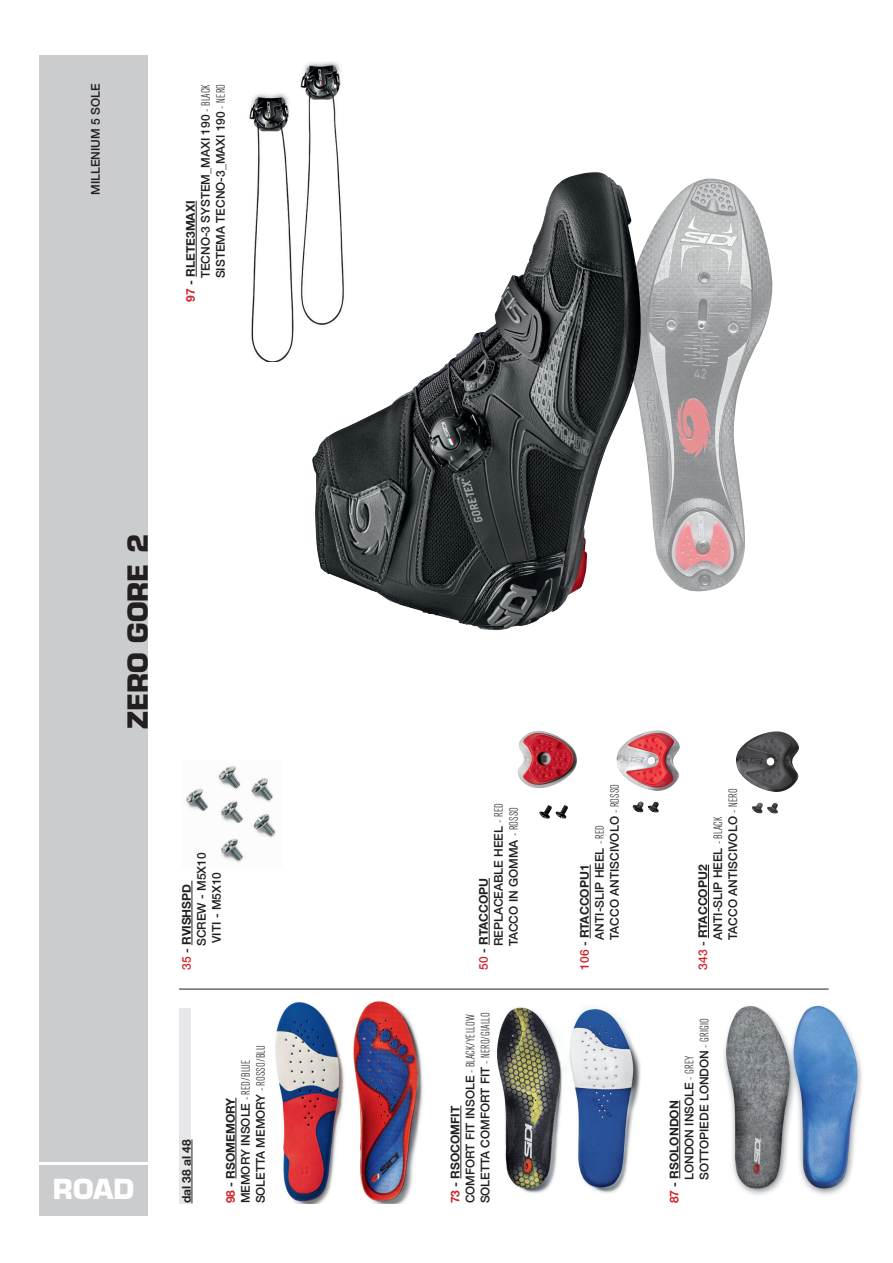
<style>
.page{position:relative;width:893px;height:1263px;background:#fff}
.page>*{position:absolute;margin:0;border:0;box-sizing:border-box;transform-origin:0 0}
.t1{font:700 27px "Eurostile";color:#231f20}
.t2{font:700 27px "Eurostile";color:#fff}
.t3{font:500 12px/15px "Helvetica Neue";color:#231f20}
.t4{font:700 12px "Helvetica Neue";color:#231f20}
.s1{font-weight:700;color:#d1232a}
.s2{font-weight:700}
.s3{font-weight:300;font-size:9px}
.s4{font-family:"Akzidenz Grotesk BE";font-weight:300;font-stretch:condensed}
.s5{color:#d1232a}
</style>
<div class="page">
<img style="left:624px;top:179px;width:149px;height:413px">
<div style="left:39px;top:55px;width:109px;height:1161px;background:#cbccce"></div>
<img style="left:186px;top:766px;width:90px;height:97px">
<hr style="left:192px;top:881px;width:1px;height:64px;background:#231f20">
<img style="left:249px;top:62px;width:92px;height:299px">
<hr style="left:196px;top:201px;width:1px;height:76px;background:#231f20">
<hr style="left:38px;top:1162px;width:110px;height:3px;background:#fff">
<img style="left:517px;top:731px;width:60px;height:88px">
<hr style="left:489px;top:878px;width:1px;height:67px;background:#231f20">
<hr style="left:590px;top:865px;width:1px;height:73px;background:#231f20">
<img style="left:616px;top:730px;width:64px;height:83px">
<hr style="left:708px;top:865px;width:1px;height:73px;background:#231f20">
<img style="left:736px;top:731px;width:63px;height:82px">
<hr style="left:179px;top:989px;width:649px;height:1px;background:#231f20">
<img style="left:724px;top:1005px;width:138px;height:190px">
<hr style="left:679px;top:1100px;width:1px;height:78px;background:#231f20">
<hr style="left:461px;top:1106px;width:1px;height:72px;background:#231f20">
<img style="left:497px;top:1007px;width:144px;height:186px">
<hr style="left:236px;top:1098px;width:1px;height:80px;background:#231f20">
<img style="left:275px;top:1001px;width:148px;height:202px">
<div style="left:179px;top:1008px;width:12px;height:195px;background:#e6e7e9"></div>
<hr style="left:192px;top:1139px;width:1px;height:64px;background:#231f20">
<img style="left:312px;top:172px;width:284px;height:434px">
<p class="t3" style="left:87px;top:195px;width:113px;rotate:-90deg">MILLENIUM 5 SOLE</p>
<p class="t3" style="left:182px;top:278px;width:196px;text-indent:-23px;rotate:-90deg"><span class="s1">97</span> <span class="s2">- RLETE3MAXI<br></span>TECNO-3 SYSTEM_MAXI 190 <span class="s3">-</span> <span class="s4">BLACK<br></span>SISTEMA TECNO-3_MAXI 190 <span class="s3">-</span> <span class="s4">NERO</span></p>
<h1 class="t1" style="left:121px;top:729px;width:196px;rotate:-90deg">ZERO GORE 2</h1>
<h1 class="t2" style="left:53px;top:1173px;width:83px">ROAD</h1>
<p class="t3" style="left:178px;top:946px;width:95px;text-indent:-23px;rotate:-90deg"><span class="s5">35</span> - <span class="s2">RVISHSPD<br></span>SCREW - M5X10<br>VITI - M5X10</p>
<p class="t4" style="left:177px;top:1203px;width:65px;rotate:-90deg">dal 38 al 48</p>
<p class="t3" style="left:222px;top:1203px;width:160px;rotate:-90deg"><span class="s1">98</span> <span class="s2">- RSOMEMORY<br></span>MEMORY INSOLE <span class="s3">-</span> <span class="s4">RED/BLUE<br></span>SOLETTA MEMORY <span class="s3">-</span> <span class="s4">ROSSO/BLU</span></p>
<p class="t3" style="left:475px;top:946px;width:144px;text-indent:-23px;rotate:-90deg"><span class="s5">50</span> - <span class="s2">RTACCOPU<br></span>REPLACEABLE HEEL <span class="s3">-</span> <span class="s4">RED<br></span>TACCO IN GOMMA <span class="s3">-</span> <span class="s4">ROSSO</span></p>
<p class="t3" style="left:447px;top:1203px;width:192px;rotate:-90deg"><span class="s1">73</span> <span class="s2">- RSOCOMFIT<br></span>COMFORT FIT INSOLE <span class="s3">-</span> <span class="s4">BLACK/YELLOW<br></span>SOLETTA COMFORT FIT <span class="s3">-</span> <span class="s4">NERO/GIALLO</span></p>
<p class="t3" style="left:576px;top:939px;width:157px;text-indent:-30px;rotate:-90deg"><span class="s5">106</span> - <span class="s2">RTACCOPU1<br></span>ANTI-SLIP HEEL <span class="s3">-</span> <span class="s4">RED<br></span>TACCO ANTISCIVOLO <span class="s3">-</span> <span class="s4">ROSSO</span></p>
<p class="t3" style="left:695px;top:939px;width:152px;text-indent:-30px;rotate:-90deg"><span class="s5">343</span> - <span class="s2">RTACCOPU2<br></span>ANTI-SLIP HEEL <span class="s3">-</span> <span class="s4">BLACK<br></span>TACCO ANTISCIVOLO <span class="s3">-</span> <span class="s4">NERO</span></p>
<p class="t3" style="left:666px;top:1180px;width:164px;text-indent:-23px;rotate:-90deg"><span class="s1">87</span> <span class="s2">- RSOLONDON<br></span>LONDON INSOLE <span class="s3">-</span> <span class="s4">GREY<br></span>SOTTOPIEDE LONDON <span class="s3">-</span> <span class="s4">GRIGIO</span></p>
</div>
